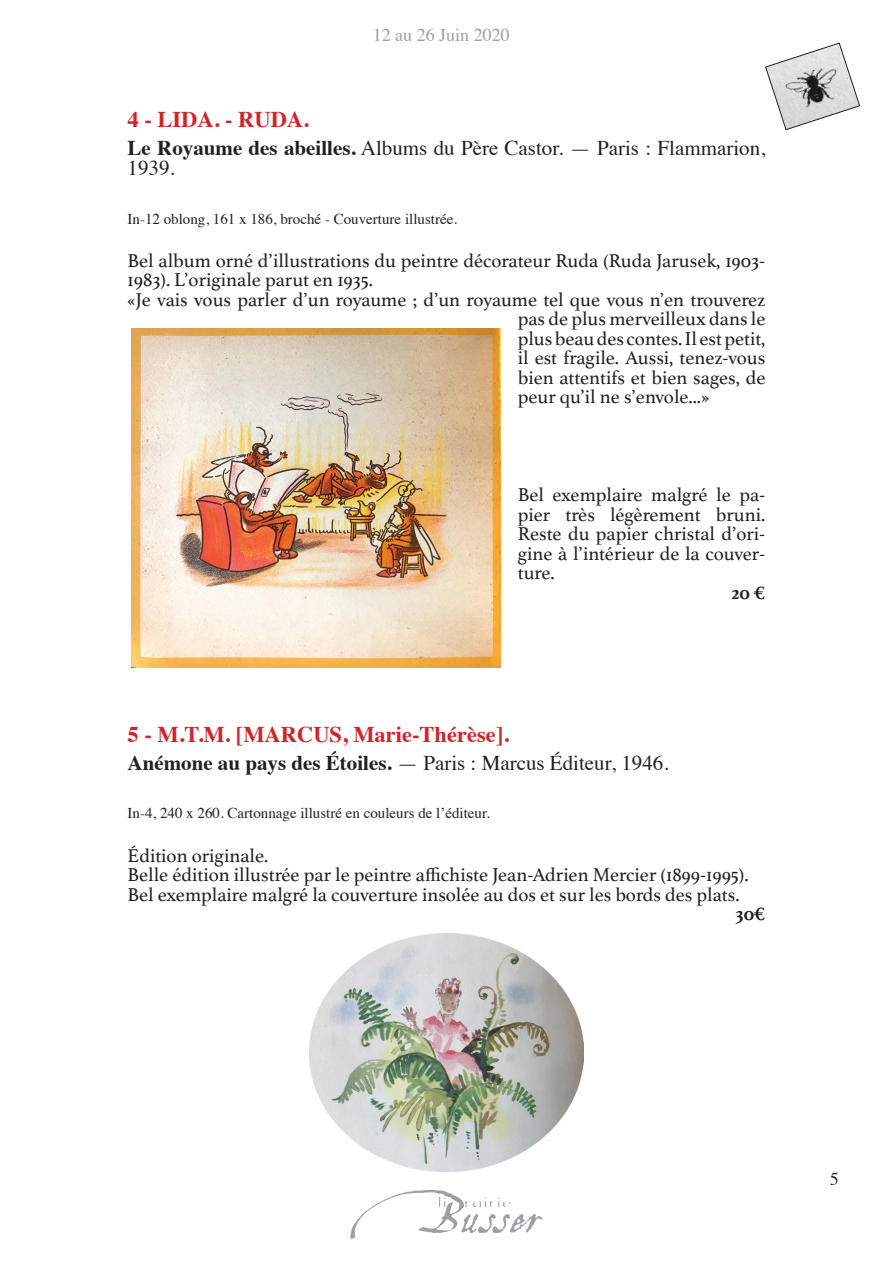
<style>
.page{position:relative;width:893px;height:1263px;background:#fff}
.page>*{position:absolute;margin:0;border:0;box-sizing:border-box;transform-origin:0 0}
.AUTEUR{font:700 22.5px "Times";color:#d1232a}
.TITRE{font:21px/19.5px "Times";color:#231f20}
.COMMENTAIRE{font:19.5px/19.5px "Athelas";color:#231f20}
.COMMENTAIRE-2{font:700 19.5px "Athelas";color:#231f20}
.t1{font:18px "Times";color:#9d9fa2}
.t2{font:18px "Times";color:#231f20}
.COLLATION{font:15px "Times";color:#231f20}
.s1{font-weight:700}
</style>
<div class="page">
<svg style="left:350px;top:1190px;width:193px;height:49px"></svg>
<img style="left:132px;top:328px;width:369px;height:340px">
<svg style="left:765px;top:43px;width:95px;height:87px"></svg>
<img style="left:310px;top:933px;width:273px;height:238px">
<p class="t1" style="left:373px;top:18px;width:138px">12 au 26 Juin 2020</p>
<p class="AUTEUR" style="left:128px;top:98px;width:183px">4 - LIDA. - RUDA.</p>
<p class="TITRE" style="left:128px;top:137px;width:639px"><span class="s1">Le Royaume des abeilles.</span> Albums du Père Castor. — Paris : Flammarion,<br>1939.</p>
<p class="COLLATION" style="left:128px;top:205px;width:331px">In-12 oblong, 161 x 186, broché - Couverture illustrée.</p>
<p class="COMMENTAIRE" style="left:128px;top:250px;width:639px">Bel album orné d’illustrations du peintre décorateur Ruda (Ruda Jarusek, 1903-<br>1983). L’originale parut en 1935.</p>
<p class="COMMENTAIRE" style="left:518px;top:289px;width:249px;text-align:justify;text-indent:-390px">«Je vais vous parler d’un royaume ; d’un royaume tel que vous n’en trouverez pas de plus merveilleux dans le plus beau des contes. Il est petit, il est fragile. Aussi, tenez-vous bien attentifs et bien sages, de peur qu’il ne s’envole...»</p>
<p class="COMMENTAIRE" style="left:518px;top:484px;width:249px;text-align:justify">Bel exemplaire malgré le pa&shy;pier très légèrement bruni.<br>Reste du papier christal d’ori&shy;gine à l’intérieur de la couver&shy;ture.</p>
<p class="COMMENTAIRE-2" style="left:731px;top:576px;width:36px">20 €</p>
<p class="AUTEUR" style="left:128px;top:712px;width:383px">5 - M.T.M. [MARCUS, Marie-Thérèse].</p>
<p class="TITRE" style="left:128px;top:751px;width:543px"><span class="s1">Anémone au pays des Étoiles.</span> — Paris : Marcus Éditeur, 1946.</p>
<p class="COLLATION" style="left:128px;top:799px;width:364px">In-4, 240 x 260. Cartonnage illustré en couleurs de l’éditeur.</p>
<p class="COMMENTAIRE" style="left:128px;top:845px;width:142px">Édition originale.</p>
<p class="COMMENTAIRE" style="left:128px;top:864px;width:623px">Belle édition illustrée par le peintre affichiste Jean-Adrien Mercier (1899-1995).</p>
<p class="COMMENTAIRE" style="left:736px;top:884px;width:31px;text-indent:-608px">Bel exemplaire malgré la couverture insolée au dos et sur les bords des plats.<br><span class="s1">30€</span></p>
<p class="t2" style="left:830px;top:1162px;width:10px">5</p>
</div>
